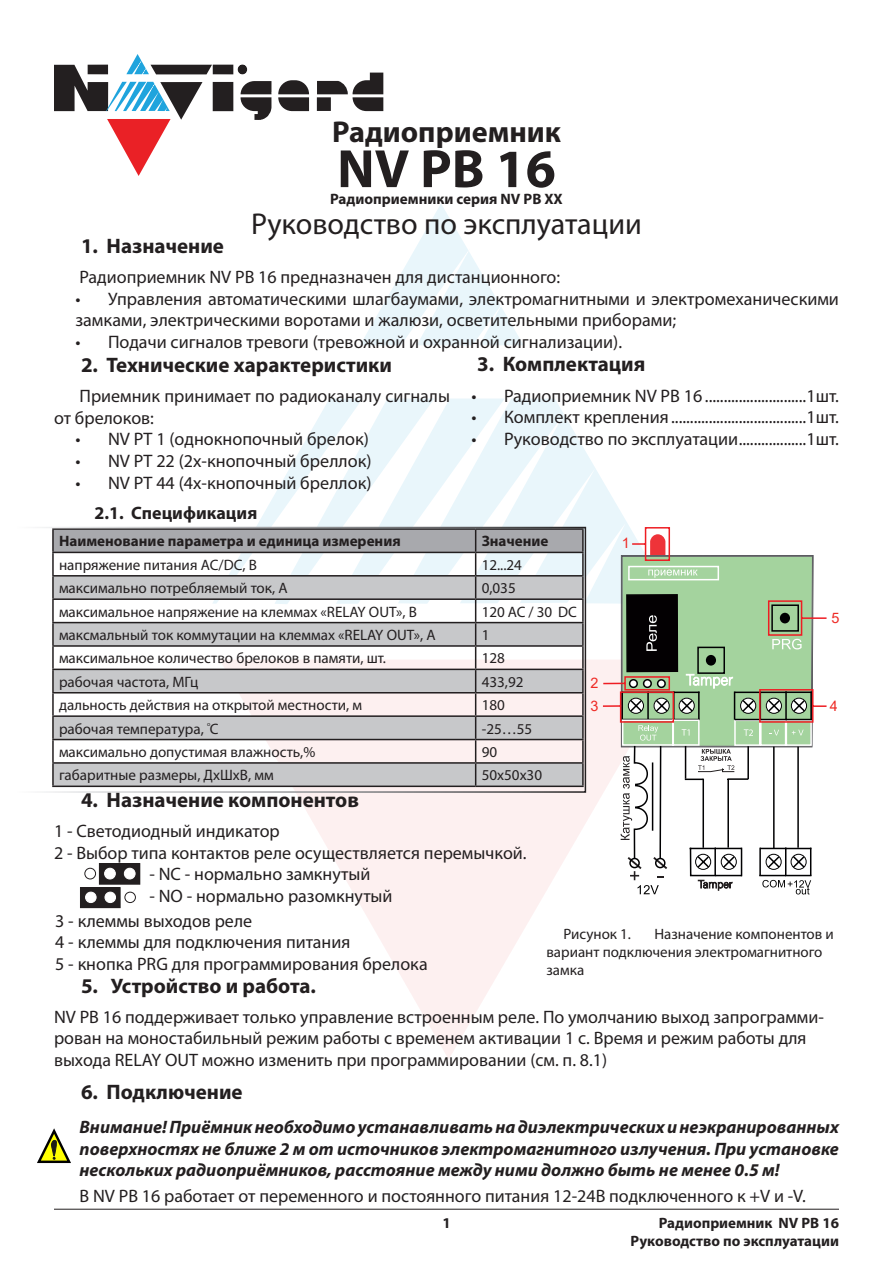
<style>
.page{position:relative;width:893px;height:1263px;background:#fff}
.page>*{position:absolute;margin:0;border:0;box-sizing:border-box;transform-origin:0 0}
.Заголовок_1{font:700 54.3px "Myriad Pro";color:#231f20}
.Заголовок_3{font:30.15px "Myriad Pro";color:#231f20}
.Заголовок_2{font:700 30.15px "Myriad Pro";color:#231f20}
.t1{font:700 21px "Myriad Pro";color:#231f20}
.t2{font:18.15px/21.8px "Myriad Pro";color:#231f20}
.Текст{font:18px/21.6px "Myriad Pro";color:#231f20}
.Текст_ВНИМАНИЕ{font:italic 700 18px/21.6px "Myriad Pro";color:#231f20;text-align:justify}
.Список_комплектации{font:18px "Myriad Pro";color:#231f20}
.t3{font:700 18px "Myriad Pro";color:#231f20}
.Текст_в_таблице{font:15.15px "Myriad Pro";color:#231f20}
.Текст_в_таблице-2{font:700 15.15px "Myriad Pro";color:#231f20}
.Версия{font:700 15.15px "Myriad Pro";color:#231f20}
.t4{font:15px/18px "Myriad Pro";color:#231f20}
.t5{font:700 15px/18px "Myriad Pro";color:#231f20;text-align:right}
.t6{font:14.4px/22.5px "Arial";color:#ee2a25}
.Текст_в_таблице-3{font:6px "Myriad Pro";color:#231f20}
</style>
<div class="page">
<svg style="left:219px;top:659px;width:437px;height:400px"></svg>
<svg style="left:212px;top:204px;width:417px;height:400px"></svg>
<hr style="left:54px;top:1209px;width:785px;height:1px;background:#231f20">
<svg style="left:54px;top:54px;width:329px;height:122px"></svg>
<hr style="left:52px;top:553px;width:2px;height:22px;background:#231f20">
<hr style="left:52px;top:575px;width:424px;height:1px;background:#231f20">
<hr style="left:52px;top:576px;width:2px;height:22px;background:#231f20">
<hr style="left:52px;top:598px;width:424px;height:2px;background:#231f20">
<hr style="left:52px;top:600px;width:2px;height:22px;background:#231f20">
<hr style="left:52px;top:622px;width:424px;height:1px;background:#231f20">
<hr style="left:52px;top:623px;width:2px;height:22px;background:#231f20">
<hr style="left:52px;top:645px;width:424px;height:2px;background:#231f20">
<hr style="left:52px;top:647px;width:2px;height:22px;background:#231f20">
<hr style="left:52px;top:669px;width:424px;height:1px;background:#231f20">
<hr style="left:52px;top:670px;width:2px;height:22px;background:#231f20">
<hr style="left:52px;top:692px;width:424px;height:1px;background:#231f20">
<hr style="left:52px;top:693px;width:2px;height:22px;background:#231f20">
<hr style="left:52px;top:715px;width:424px;height:2px;background:#231f20">
<hr style="left:52px;top:717px;width:2px;height:22px;background:#231f20">
<hr style="left:52px;top:739px;width:424px;height:1px;background:#231f20">
<hr style="left:52px;top:740px;width:2px;height:22px;background:#231f20">
<hr style="left:52px;top:762px;width:424px;height:2px;background:#231f20">
<hr style="left:52px;top:764px;width:2px;height:21px;background:#231f20">
<hr style="left:52px;top:785px;width:424px;height:2px;background:#231f20">
<hr style="left:476px;top:785px;width:108px;height:2px;background:#231f20">
<hr style="left:52px;top:530px;width:2px;height:22px;background:#231f20">
<svg style="left:53px;top:530px;width:530px;height:255px"></svg>
<hr style="left:52px;top:552px;width:424px;height:1px;background:#231f20">
<div style="left:14px;top:527px;width:572px;height:266px;border:2px solid #fff"></div>
<svg style="left:37px;top:1128px;width:34px;height:36px"></svg>
<div style="left:99px;top:863px;width:41px;height:21px;background:#231f20"></div>
<div style="left:85px;top:868px;width:11px;height:11px;border:1px solid #231f20;border-radius:50%"></div>
<div style="left:105px;top:868px;width:10px;height:11px;background:#fff;border-radius:50%"></div>
<div style="left:104px;top:868px;width:12px;height:11px;border:1px solid #fff;border-radius:50%"></div>
<div style="left:124px;top:868px;width:11px;height:11px;background:#fff;border-radius:50%"></div>
<div style="left:124px;top:868px;width:11px;height:11px;border:1px solid #fff;border-radius:50%"></div>
<div style="left:80px;top:887px;width:40px;height:21px;background:#231f20"></div>
<div style="left:125px;top:892px;width:11px;height:11px;border:1px solid #231f20;border-radius:50%"></div>
<div style="left:86px;top:892px;width:10px;height:10px;background:#fff;border-radius:50%"></div>
<div style="left:85px;top:892px;width:11px;height:11px;border:1px solid #fff;border-radius:50%"></div>
<div style="left:105px;top:892px;width:11px;height:10px;background:#fff;border-radius:50%"></div>
<div style="left:105px;top:892px;width:11px;height:11px;border:1px solid #fff;border-radius:50%"></div>
<svg style="left:601px;top:526px;width:226px;height:368px"></svg>
<p class="Заголовок_2" style="left:332px;top:112px;width:230px">Радиоприемник</p>
<p class="Заголовок_1" style="left:337px;top:133px;width:220px">NV PB 16</p>
<p class="Заголовок_3" style="left:251px;top:205px;width:392px">Руководство по эксплуатации</p>
<p class="Версия" style="left:330px;top:189px;width:234px">Радиоприемники серия NV PB XX</p>
<p class="t1" style="left:81px;top:232px;width:144px">1. Назначение</p>
<p class="Текст" style="left:80px;top:266px;width:482px">Радиоприемник NV PB 16 предназначен для дистанционного:</p>
<p class="t2" style="left:75px;top:287px;width:765px">• Управления автоматическими шлагбаумами, электромагнитными и электромеханическими замками, электрическими воротами и жалюзи, осветительными приборами;</p>
<p class="t2" style="left:75px;top:331px;width:548px">• Подачи сигналов тревоги (тревожной и охранной сигнализации).</p>
<p class="t1" style="left:81px;top:351px;width:312px">2. Технические характеристики</p>
<p class="Текст" style="left:54px;top:385px;width:398px;text-indent:26px">Приемник принимает по радиоканалу сигналы от брелоков:</p>
<p class="t2" style="left:75px;top:428px;width:295px">• NV PT 1 (однокнопочный брелок)</p>
<p class="t2" style="left:75px;top:450px;width:298px">• NV PT 22 (2х-кнопочный бреллок)</p>
<p class="t2" style="left:75px;top:471px;width:298px">• NV PT 44 (4х-кнопочный бреллок)</p>
<p class="t3" style="left:94px;top:501px;width:164px">2.1. Спецификация</p>
<p class="t1" style="left:477px;top:351px;width:170px">3. Комплектация</p>
<p class="t2" style="left:471px;top:384px;width:232px">• Радиоприемник NV PB 16</p>
<p class="t2" style="left:807px;top:384px;width:34px">1шт.</p>
<p class="t2" style="left:471px;top:406px;width:199px">• Комплект крепления</p>
<p class="t2" style="left:807px;top:406px;width:34px">1шт.</p>
<p class="t2" style="left:471px;top:428px;width:268px">• Руководство по эксплуатации</p>
<p class="t2" style="left:807px;top:428px;width:34px">1шт.</p>
<p class="Текст_в_таблице-2" style="left:59px;top:531px;width:343px">Наименование параметра и единица измерения</p>
<p class="Текст_в_таблице-2" style="left:482px;top:531px;width:68px">Значение</p>
<p class="Текст_в_таблице" style="left:59px;top:555px;width:199px">напряжение питания AC/DC, В</p>
<p class="Текст_в_таблице" style="left:482px;top:555px;width:42px">12...24</p>
<p class="Текст_в_таблице" style="left:59px;top:579px;width:230px">максимально потребляемый ток, А</p>
<p class="Текст_в_таблице" style="left:482px;top:579px;width:36px">0,035</p>
<p class="Текст_в_таблице" style="left:59px;top:602px;width:359px">максимальное напряжение на клеммах «RELAY OUT», В</p>
<p class="Текст_в_таблице" style="left:482px;top:602px;width:97px">120 АС / 30 DC</p>
<p class="Текст_в_таблице" style="left:59px;top:625px;width:378px">максмальный ток коммутации на клеммах «RELAY OUT», А</p>
<p class="Текст_в_таблице" style="left:482px;top:625px;width:9px">1</p>
<p class="Текст_в_таблице" style="left:59px;top:649px;width:329px">максимальное количество брелоков в памяти, шт.</p>
<p class="Текст_в_таблице" style="left:482px;top:649px;width:25px">128</p>
<p class="Текст_в_таблице" style="left:59px;top:672px;width:141px">рабочая частота, МГц</p>
<p class="Текст_в_таблице" style="left:482px;top:672px;width:43px">433,92</p>
<p class="Текст_в_таблице" style="left:59px;top:696px;width:305px">дальность действия на открытой местности, м</p>
<p class="Текст_в_таблице" style="left:482px;top:696px;width:25px">180</p>
<p class="Текст_в_таблице" style="left:59px;top:719px;width:161px">рабочая температура, С</p>
<p class="Текст_в_таблице-3" style="left:207px;top:720px;width:5px">о</p>
<p class="Текст_в_таблице" style="left:482px;top:719px;width:52px">-25…55</p>
<p class="Текст_в_таблице" style="left:59px;top:742px;width:258px">максимально допустимая влажность,%</p>
<p class="Текст_в_таблице" style="left:482px;top:742px;width:17px">90</p>
<p class="Текст_в_таблице" style="left:59px;top:766px;width:216px">габаритные размеры, ДхШхВ, мм</p>
<p class="Текст_в_таблице" style="left:482px;top:766px;width:62px">50х50х30</p>
<p class="t6" style="left:591px;top:672px;width:10px">2<br>3</p>
<p class="t6" style="left:622px;top:532px;width:10px">1</p>
<p class="t6" style="left:831px;top:606px;width:10px">5</p>
<p class="t6" style="left:830px;top:694px;width:10px">4</p>
<p class="t1" style="left:81px;top:786px;width:279px">4. Назначение компонентов</p>
<p class="Список_комплектации" style="left:54px;top:820px;width:227px">1 - Светодиодный индикатор</p>
<p class="Список_комплектации" style="left:54px;top:842px;width:474px">2 - Выбор типа контактов реле осуществляется перемычкой.</p>
<p class="Список_комплектации" style="left:149px;top:863px;width:223px">- NC - нормально замкнутый</p>
<p class="Список_комплектации" style="left:149px;top:885px;width:245px">- NO - нормально разомкнутый</p>
<p class="Список_комплектации" style="left:55px;top:909px;width:198px">3 - клеммы выходов реле</p>
<p class="Список_комплектации" style="left:55px;top:931px;width:297px">4 - клеммы для подключения питания</p>
<p class="Список_комплектации" style="left:55px;top:952px;width:374px">5 - кнопка PRG для программирования брелока</p>
<p class="t1" style="left:81px;top:972px;width:237px">5. Устройство и работа.</p>
<p class="Текст" style="left:54px;top:1005px;width:771px">NV PB 16 поддерживает только управление встроенным реле. По умолчанию выход запрограмми&shy;рован на моностабильный режим работы с временем активации 1 с. Время и режим работы для выхода RELAY OUT можно изменить при программировании (см. п. 8.1)</p>
<p class="t1" style="left:81px;top:1078px;width:163px">6. Подключение</p>
<p class="Текст_ВНИМАНИЕ" style="left:80px;top:1115px;width:761px">Внимание! Приёмник необходимо устанавливать на диэлектрических и неэкранированных поверхностях не ближе 2 м от источников электромагнитного излучения. При установке нескольких радиоприёмников, расстояние между ними должно быть не менее 0.5 м!</p>
<p class="Текст" style="left:80px;top:1185px;width:728px">В NV PB 16 работает от переменного и постоянного питания 12-24В подключенного к +V и -V.</p>
<p class="t4" style="left:563px;top:924px;width:69px">Рисунок 1.</p>
<p class="t4" style="left:546px;top:924px;width:289px;text-indent:108px">Назначение компонентов и вариант подключения электромагнитного замка</p>
<p class="t5" style="left:442px;top:1213px;width:10px">1</p>
<p class="t5" style="left:631px;top:1213px;width:210px">Радиоприемник NV PB 16<br>Руководство по эксплуатации</p>
</div>
